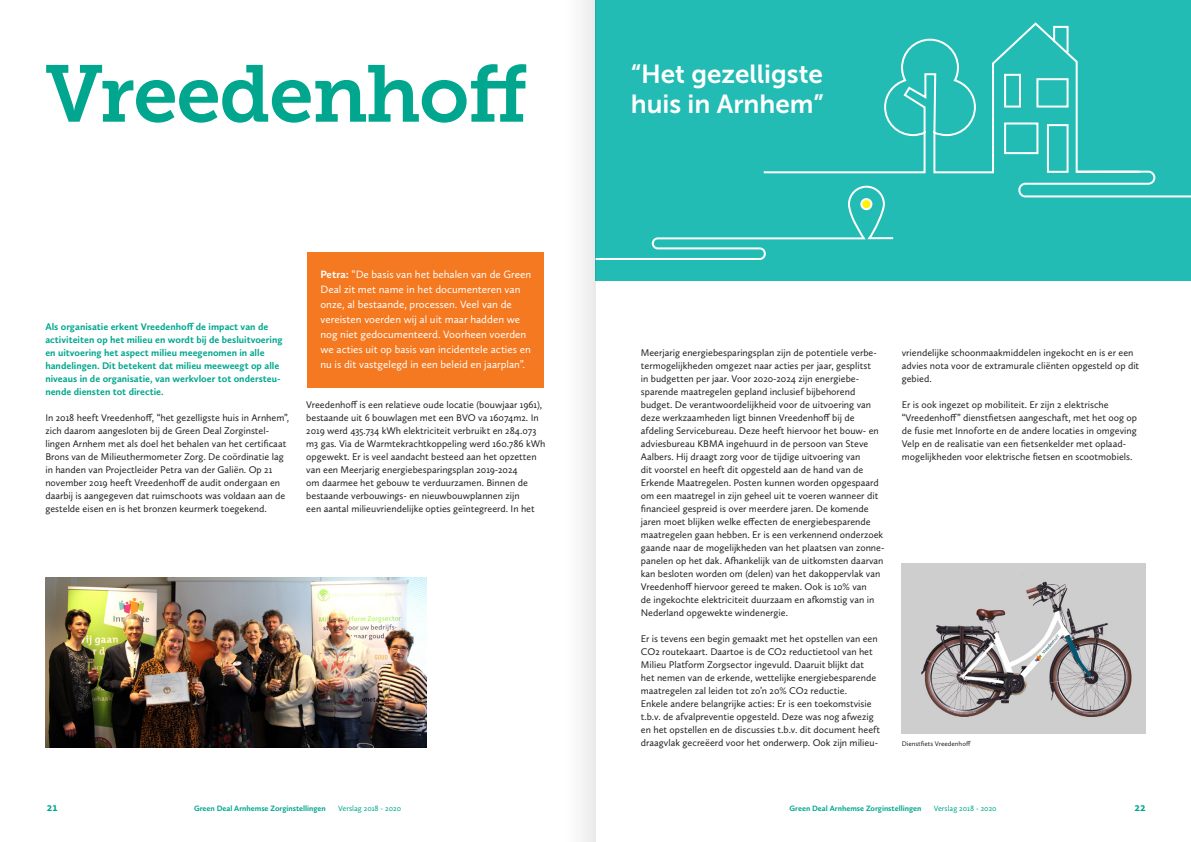
<style>
.page{position:relative;width:1191px;height:842px;background:#fff}
.page>*{position:absolute;margin:0;border:0;box-sizing:border-box;transform-origin:0 0}
.Kop_Groot{font:80px "Museo Slab 700";letter-spacing:-.02em;color:#00a78e}
.Intro_kop_wit{font:26px/30px "Museo Sans 700";color:#fff}
.t1{font:700 12px "Calluna Sans";color:#00a78e}
.Citaat{font:11px/15px "Calluna Sans";color:#fff}
.text{font:10px/13px "Calluna Sans";color:#231f20}
.Intro{font:700 10px/13px "Calluna Sans";color:#00a78e}
.t2{font:700 8px "Calluna Sans";color:#00a78e}
.t3{font:8px "Calluna Sans";color:#00a78e}
.t4{font:7px "Calluna Sans";color:#231f20}
.s1{font-weight:700}
</style>
<div class="page">
<div style="left:595px;top:0;width:596px;height:281px;background:#22bcb5"></div>
<div style="left:308px;top:252px;width:236px;height:135px;background:#f47921"></div>
<img style="left:45px;top:577px;width:382px;height:170px">
<img style="left:901px;top:563px;width:244px;height:170px">
<svg style="left:763px;top:22px;width:428px;height:176px"></svg>
<svg style="left:595px;top:185px;width:300px;height:76px"></svg>
<div style="left:861px;top:199px;width:10px;height:10px;background:#fff101;border-radius:50%"></div>
<div style="left:860px;top:198px;width:12px;height:12px;border:2px solid #fff;border-radius:50%"></div>
<div style="left:564px;top:0;width:31px;height:842px;background:#f7f7f7"></div>
<h1 class="Kop_Groot" style="left:45px;top:49px;width:484px">Vreedenhoff</h1>
<p class="Intro" style="left:45px;top:320px;width:239px">Als organisatie erkent Vreedenhoff de impact van de activiteiten op het milieu en wordt bij de besluitvoering en uitvoering het aspect milieu meegenomen in alle handelingen. Dit betekent dat milieu meeweegt op alle niveaus in de organisatie, van werkvloer tot ondersteu&shy;nende diensten tot directie.</p>
<p class="text" style="left:45px;top:411px;width:245px">In 2018 heeft Vreedenhoff, “het gezelligste huis in Arnhem”, zich daarom aangesloten bij de Green Deal Zorginstel&shy;lingen Arnhem met als doel het behalen van het certificaat Brons van de Milieuthermometer Zorg. De coördinatie lag in handen van Projectleider Petra van der Galiën. Op 21 november 2019 heeft Vreedenhoff de audit ondergaan en daarbij is aangegeven dat ruimschoots was voldaan aan de gestelde eisen en is het bronzen keurmerk toegekend.</p>
<p class="Citaat" style="left:320px;top:266px;width:212px"><span class="s1">Petra:</span> “De basis van het behalen van de Green Deal zit met name in het documenteren van onze, al bestaande, processen. Veel van de vereisten voerden wij al uit maar hadden we nog niet gedocumenteerd. Voorheen voerden we acties uit op basis van incidentele acties en nu is dit vastgelegd in een beleid en jaarplan”.</p>
<p class="text" style="left:306px;top:398px;width:241px">Vreedenhoff is een relatieve oude locatie (bouwjaar 1961), bestaande uit 6 bouwlagen met een BVO va 16074m2. In 2019 werd 435.734 kWh elektriciteit verbruikt en 284.073 m3 gas. Via de Warmtekrachtkoppeling werd 160.786 kWh opgewekt. Er is veel aandacht besteed aan het opzetten van een Meerjarig energiebesparingsplan 2019-2024<br>om daarmee het gebouw te verduurzamen. Binnen de bestaande verbouwings- en nieuwbouwplannen zijn<br>een aantal milieuvriendelijke opties geïntegreerd. In het</p>
<h2 class="Intro_kop_wit" style="left:631px;top:59px;width:195px">“Het gezelligste huis in Arnhem”</h2>
<p class="text" style="left:641px;top:346px;width:245px">Meerjarig energiebesparingsplan zijn de potentiele verbe&shy;termogelijkheden omgezet naar acties per jaar, gesplitst<br>in budgetten per jaar. Voor 2020-2024 zijn energiebe&shy;sparende maatregelen gepland inclusief bijbehorend budget. De verantwoordelijkheid voor de uitvoering van deze werkzaamheden ligt binnen Vreedenhoff bij de afdeling Servicebureau. Deze heeft hiervoor het bouw- en adviesbureau KBMA ingehuurd in de persoon van Steve Aalbers. Hij draagt zorg voor de tijdige uitvoering van<br>dit voorstel en heeft dit opgesteld aan de hand van de Erkende Maatregelen. Posten kunnen worden opgespaard om een maatregel in zijn geheel uit te voeren wanneer dit financieel gespreid is over meerdere jaren. De komende jaren moet blijken welke effecten de energiebesparende maatregelen gaan hebben. Er is een verkennend onderzoek gaande naar de mogelijkheden van het plaatsen van zonne&shy;panelen op het dak. Afhankelijk van de uitkomsten daarvan kan besloten worden om (delen) van het dakoppervlak van Vreedenhoff hiervoor gereed te maken. Ook is 10% van<br>de ingekochte elektriciteit duurzaam en afkomstig van in Nederland opgewekte windenergie.</p>
<p class="text" style="left:641px;top:632px;width:238px">Er is tevens een begin gemaakt met het opstellen van een CO2 routekaart. Daartoe is de CO2 reductietool van het Milieu Platform Zorgsector ingevuld. Daaruit blijkt dat het nemen van de erkende, wettelijke energiebesparende maatregelen zal leiden tot zo’n 20% CO2 reductie.</p>
<p class="text" style="left:641px;top:697px;width:241px">Enkele andere belangrijke acties: Er is een toekomstvisie t.b.v. de afvalpreventie opgesteld. Deze was nog afwezig en het opstellen en de discussies t.b.v. dit document heeft draagvlak gecreëerd voor het onderwerp. Ook zijn milieu-</p>
<p class="text" style="left:901px;top:346px;width:239px">vriendelijke schoonmaakmiddelen ingekocht en is er een advies nota voor de extramurale cliënten opgesteld op dit gebied.</p>
<p class="text" style="left:901px;top:398px;width:237px">Er is ook ingezet op mobiliteit. Er zijn 2 elektrische “Vreedenhoff” dienstfietsen aangeschaft, met het oog op de fusie met Innoforte en de andere locaties in omgeving Velp en de realisatie van een fietsenkelder met oplaad&shy;mogelijkheden voor elektrische fietsen en scootmobiels.</p>
<p class="t4" style="left:901px;top:739px;width:71px">Dienstfiets Vreedenhoff</p>
<p class="t1" style="left:47px;top:799px;width:12px">21</p>
<p class="t2" style="left:194px;top:803px;width:133px">Green Deal Arnhemse Zorginstellingen</p>
<p class="t3" style="left:338px;top:803px;width:64px">Verslag 2018 - 2020</p>
<p class="t2" style="left:789px;top:803px;width:133px">Green Deal Arnhemse Zorginstellingen</p>
<p class="t3" style="left:933px;top:803px;width:64px">Verslag 2018 - 2020</p>
<p class="t1" style="left:1134px;top:799px;width:13px">22</p>
</div>
